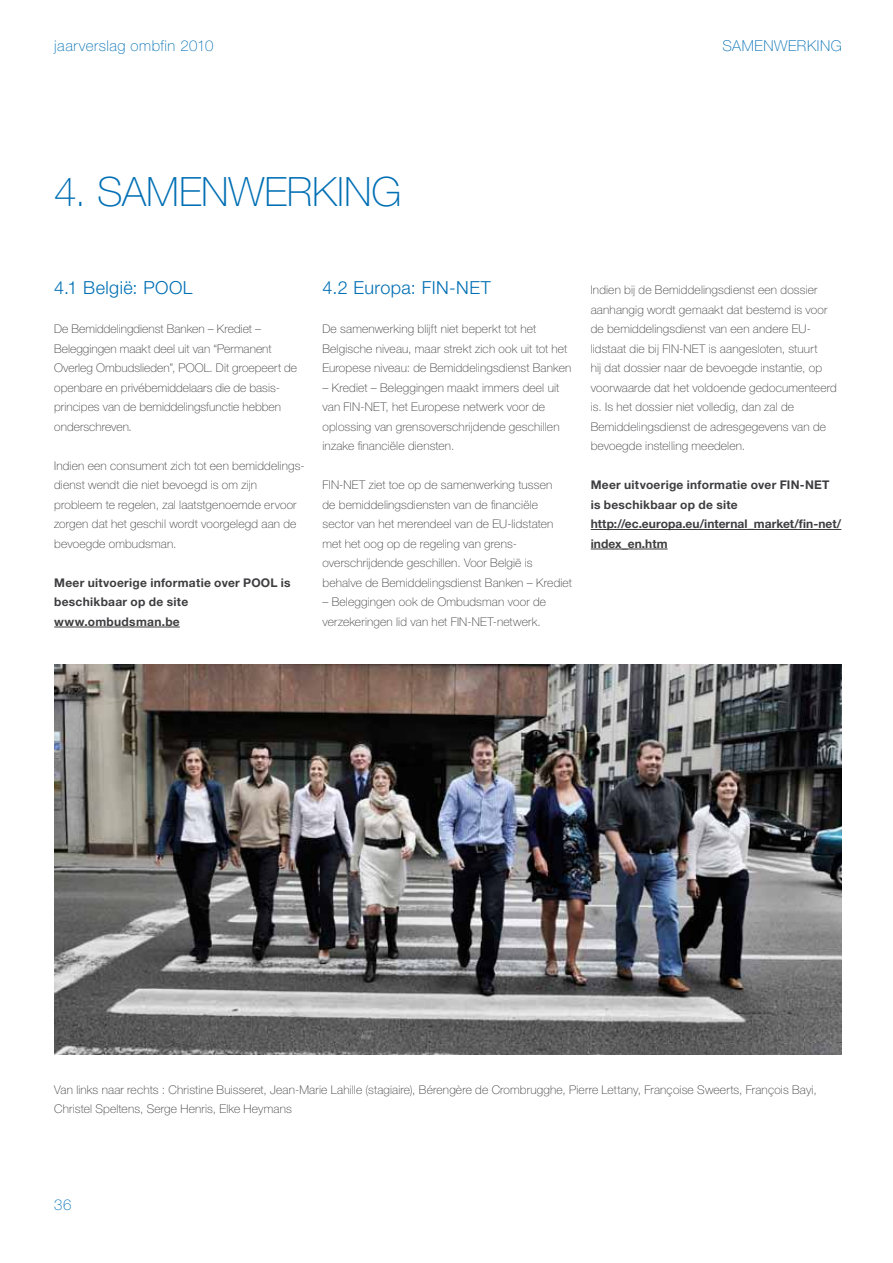
<style>
.page{position:relative;width:893px;height:1263px;background:#fff}
.page>*{position:absolute;margin:0;border:0;box-sizing:border-box;transform-origin:0 0}
.t1{font:100 40.5px "Helvetica Neue LT Std";color:#006fb4}
.t2{font:300 18px "Helvetica Neue LT Std";letter-spacing:.025em;color:#006fb4}
.t3{font:100 15px "Helvetica Neue LT Std";letter-spacing:.03em;color:#006fb4}
.t4{font:100 12px/19.5px "Helvetica Neue LT Std";letter-spacing:.01em;color:#3e3d40}
.t5{font:700 12px/19.5px "Helvetica Neue LT Std";letter-spacing:.02em;color:#3e3d40}
</style>
<div class="page">
<hr style="left:54px;top:627px;width:126px;height:1px;background:#3e3d40">
<hr style="left:591px;top:529px;width:250px;height:1px;background:#3e3d40">
<hr style="left:591px;top:549px;width:77px;height:1px;background:#3e3d40">
<img style="left:54px;top:665px;width:788px;height:390px">
<p class="t3" style="left:54px;top:38px;width:161px">jaarverslag ombfin 2010</p>
<p class="t3" style="left:722px;top:38px;width:21px">Samenwerking</p>
<h1 class="t1" style="left:54px;top:169px;width:95px">4. Samenwerking</h1>
<h2 class="t2" style="left:54px;top:277px;width:140px">4.1 België: POOL</h2>
<p class="t4" style="left:54px;top:319px;width:244px">De Bemiddelingdienst Banken – Krediet – Beleggingen maakt deel uit van “Permanent Overleg Ombudslieden”, POOL. Dit groepeert de openbare en privébemiddelaars die de basis&shy;principes van de bemiddelingsfunctie hebben onderschreven.</p>
<p class="t4" style="left:54px;top:456px;width:250px">Indien een consument zich tot een bemiddelings&shy;dienst wendt die niet bevoegd is om zijn probleem te regelen, zal laatstgenoemde ervoor zorgen dat het geschil wordt voorgelegd aan de bevoegde ombudsman.</p>
<p class="t5" style="left:54px;top:572px;width:238px">Meer uitvoerige informatie over POOL is beschikbaar op de site www.ombudsman.be</p>
<h2 class="t2" style="left:322px;top:277px;width:170px">4.2 Europa: FIN-NET</h2>
<p class="t4" style="left:322px;top:319px;width:250px">De samenwerking blijft niet beperkt tot het<br>Belgische niveau, maar strekt zich ook uit tot het<br>Europese niveau: de Bemiddelingsdienst Banken</p>
<p class="t4" style="left:322px;top:378px;width:239px">– Krediet – Beleggingen maakt immers deel uit van FIN-NET, het Europese netwerk voor de oplossing van grensoverschrijdende geschillen inzake financiële diensten.</p>
<p class="t4" style="left:322px;top:475px;width:251px">FIN-NET ziet toe op de samenwerking tussen<br>de bemiddelingsdiensten van de financiële sector van het merendeel van de EU-lidstaten met het oog op de regeling van grens&shy;overschrijdende geschillen. Voor België is behalve de Bemiddelingsdienst Banken – Krediet</p>
<p class="t4" style="left:322px;top:592px;width:225px">– Beleggingen ook de Ombudsman voor de verzekeringen lid van het FIN-NET-netwerk.</p>
<p class="t4" style="left:591px;top:280px;width:248px">Indien bij de Bemiddelingsdienst een dossier aanhangig wordt gemaakt dat bestemd is voor de bemiddelingsdienst van een andere EU&shy;lidstaat die bij FIN-NET is aangesloten, stuurt<br>hij dat dossier naar de bevoegde instantie, op voorwaarde dat het voldoende gedocumenteerd is. Is het dossier niet volledig, dan zal de Bemiddelingsdienst de adresgegevens van de bevoegde instelling meedelen.</p>
<p class="t5" style="left:591px;top:475px;width:252px">Meer uitvoerige informatie over FIN-NET is beschikbaar op de site http://ec.europa.eu/internal_market/fin-net/ index_en.htm</p>
<p class="t4" style="left:54px;top:1080px;width:764px">Van links naar rechts : Christine Buisseret, Jean-Marie Lahille (stagiaire), Bérengère de Crombrugghe, Pierre Lettany, Françoise Sweerts, François Bayi,<br>Christel Speltens, Serge Henris, Elke Heymans</p>
<p class="t3" style="left:54px;top:1196px;width:19px">36</p>
</div>
